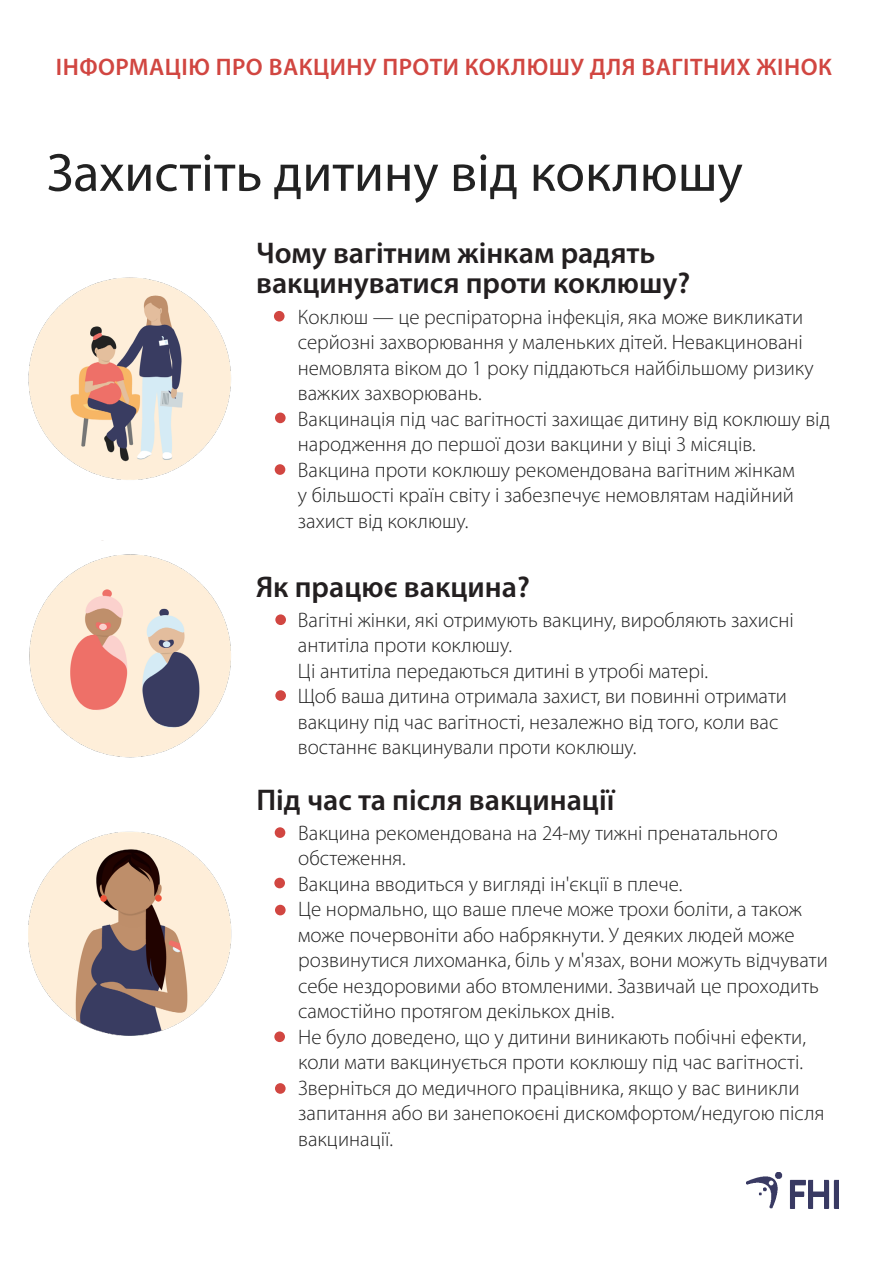
<style>
.page{position:relative;width:893px;height:1263px;background:#fff}
.page>*{position:absolute;margin:0;border:0;box-sizing:border-box;transform-origin:0 0}
.Oversskrift_1{font:54px "Myriad Pro";color:#222}
.t1{font:600 30px/30px "Myriad Pro";color:#231f20}
.Overskrift_2{font:600 24px "Myriad Pro";letter-spacing:.02em;color:#d14641}
.t2{font:300 21px/25.5px "Myriad Pro";color:#222}
</style>
<div class="page">
<img style="left:746px;top:1172px;width:93px;height:37px">
<img style="left:28px;top:831px;width:204px;height:205px">
<img style="left:29px;top:540px;width:202px;height:218px">
<img style="left:28px;top:277px;width:203px;height:203px">
<div style="left:274px;top:311px;width:11px;height:11px;background:#d14641;border-radius:50%"></div>
<div style="left:275px;top:1083px;width:11px;height:11px;background:#d14641;border-radius:50%"></div>
<div style="left:275px;top:413px;width:11px;height:10px;background:#d14641;border-radius:50%"></div>
<div style="left:275px;top:614px;width:11px;height:11px;background:#d14641;border-radius:50%"></div>
<div style="left:275px;top:690px;width:11px;height:11px;background:#d14641;border-radius:50%"></div>
<div style="left:275px;top:827px;width:10px;height:11px;background:#d14641;border-radius:50%"></div>
<div style="left:274px;top:878px;width:11px;height:10px;background:#d14641;border-radius:50%"></div>
<div style="left:274px;top:1031px;width:11px;height:11px;background:#d14641;border-radius:50%"></div>
<div style="left:275px;top:464px;width:10px;height:11px;background:#d14641;border-radius:50%"></div>
<div style="left:275px;top:905px;width:11px;height:10px;background:#d14641;border-radius:50%"></div>
<p class="Overskrift_2" style="left:56px;top:51px;width:777px">ІНФОРМАЦІЮ ПРО ВАКЦИНУ ПРОТИ КОКЛЮШУ ДЛЯ ВАГІТНИХ ЖІНОК</p>
<p class="Oversskrift_1" style="left:47px;top:139px;width:697px">Захистіть дитину від коклюшу</p>
<h2 class="t1" style="left:256px;top:237px;width:436px">Чому вагітним жінкам радять вакцинуватися проти коклюшу?</h2>
<p class="t2" style="left:298px;top:304px;width:517px">Коклюш — це респіраторна інфекція, яка може викликати серйозні захворювання у маленьких дітей. Невакциновані немовлята віком до 1 року піддаються найбільшому ризику важких захворювань.</p>
<p class="t2" style="left:298px;top:406px;width:534px">Вакцинація під час вагітності захищає дитину від коклюшу від народження до першої дози вакцини у віці 3 місяців.</p>
<p class="t2" style="left:298px;top:457px;width:498px;text-align:justify">Вакцина проти коклюшу рекомендована вагітним жінкам у більшості країн світу і забезпечує немовлятам надійний захист від коклюшу.</p>
<h2 class="t1" style="left:256px;top:571px;width:275px">Як працює вакцина?</h2>
<p class="t2" style="left:298px;top:607px;width:497px">Вагітні жінки, які отримують вакцину, виробляють захисні антитіла проти коклюшу.</p>
<p class="t2" style="left:298px;top:658px;width:412px">Ці антитіла передаються дитині в утробі матері.</p>
<p class="t2" style="left:298px;top:683px;width:491px">Щоб ваша дитина отримала захист, ви повинні отримати вакцину під час вагітності, незалежно від того, коли вас востаннє вакцинували проти коклюшу.</p>
<h2 class="t1" style="left:256px;top:784px;width:359px">Під час та після вакцинації</h2>
<p class="t2" style="left:298px;top:820px;width:481px">Вакцина рекомендована на 24-му тижні пренатального обстеження.</p>
<p class="t2" style="left:298px;top:871px;width:386px">Вакцина вводиться у вигляді ін'єкції в плече.</p>
<p class="t2" style="left:298px;top:896px;width:531px">Це нормально, що ваше плече може трохи боліти, а також може почервоніти або набрякнути. У деяких людей може розвинутися лихоманка, біль у м'язах, вони можуть відчувати себе нездоровими або втомленими. Зазвичай це проходить самостійно протягом декількох днів.</p>
<p class="t2" style="left:298px;top:1024px;width:509px">Не було доведено, що у дитини виникають побічні ефекти, коли мати вакцинується проти коклюшу під час вагітності.</p>
<p class="t2" style="left:298px;top:1075px;width:528px">Зверніться до медичного працівника, якщо у вас виникли запитання або ви занепокоєні дискомфортом/недугою після вакцинації.</p>
</div>
